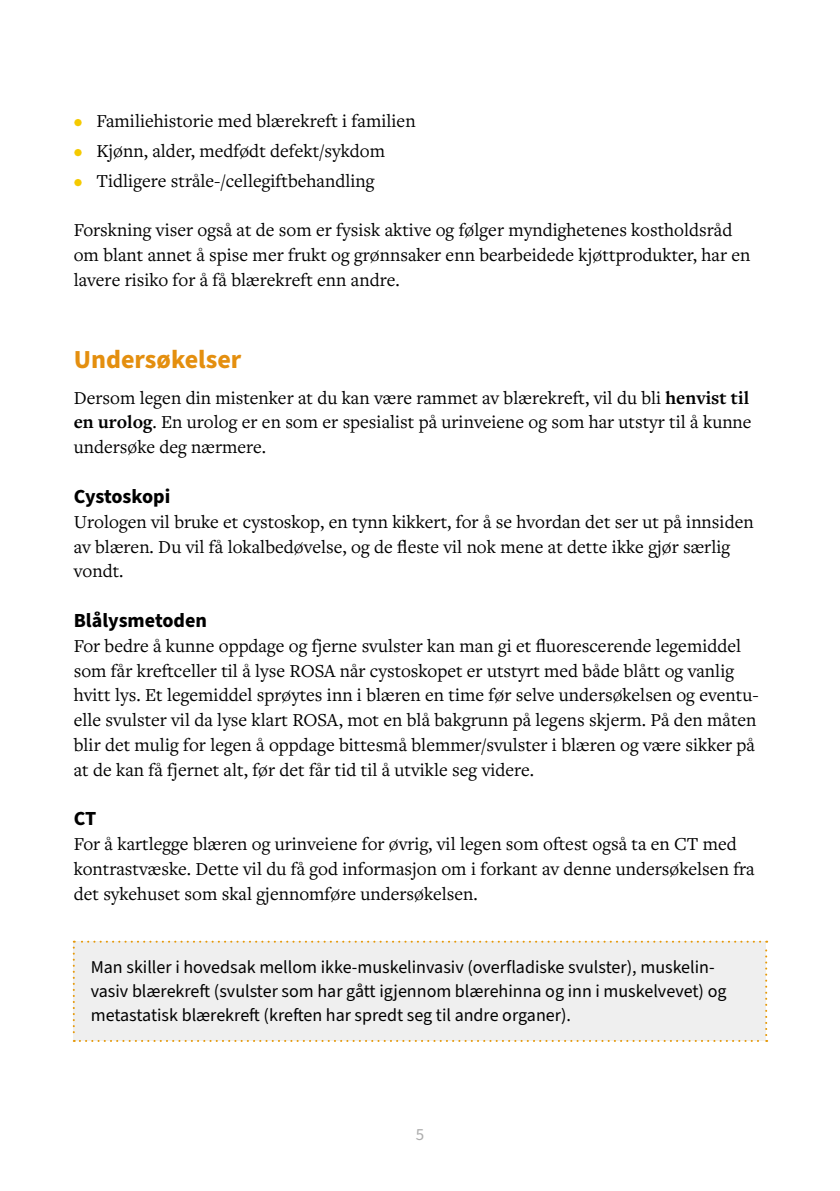
<style>
.page{position:relative;width:840px;height:1191px;background:#fff}
.page>*{position:absolute;margin:0;border:0;box-sizing:border-box;transform-origin:0 0}
.t1{font:700 26px "Source Sans Pro";color:#e48f0f}
.t2{font:700 20px "Source Sans Pro";color:#000}
.t3{font:19px/24.8px "Freight Text Pro";color:#000}
.t4{font:18px/24px "Source Sans Pro";color:#000}
.t5{font:17px "Source Sans Pro";color:#acacac}
.s1{color:#f5ca00}
.s2{font-weight:700}
</style>
<div class="page">
<div style="left:73px;top:940px;width:693px;height:102px;background:#efefef"></div>
<p class="t3" style="left:74px;top:107px;width:343px"><span class="s1">•</span> Familiehistorie med blærekreft i familien</p>
<p class="t3" style="left:74px;top:138px;width:312px"><span class="s1">•</span> Kjønn, alder, medfødt defekt/sykdom</p>
<p class="t3" style="left:74px;top:168px;width:302px"><span class="s1">•</span> Tidligere stråle-/cellegiftbehandling</p>
<p class="t3" style="left:74px;top:217px;width:677px">Forskning viser også at de som er fysisk aktive og følger myndighetenes kostholdsråd om blant annet å spise mer frukt og grønnsaker enn bearbeidede kjøttprodukter, har en lavere risiko for å få blærekreft enn andre.</p>
<h1 class="t1" style="left:74px;top:341px;width:169px">Undersøkelser</h1>
<p class="t3" style="left:74px;top:384px;width:679px">Dersom legen din mistenker at du kan være rammet av blærekreft, vil du bli <span class="s2">henvist til en urolog</span>. En urolog er en som er spesialist på urinveiene og som har utstyr til å kunne undersøke deg nærmere.</p>
<p class="t2" style="left:74px;top:482px;width:98px">Cystoskopi</p>
<p class="t3" style="left:74px;top:508px;width:681px">Urologen vil bruke et cystoskop, en tynn kikkert, for å se hvordan det ser ut på innsiden av blæren. Du vil få lokalbedøvelse, og de fleste vil nok mene at dette ikke gjør særlig vondt.</p>
<p class="t2" style="left:74px;top:606px;width:135px">Blålysmetoden</p>
<p class="t3" style="left:74px;top:632px;width:686px">For bedre å kunne oppdage og fjerne svulster kan man gi et fluorescerende legemiddel som får kreftceller til å lyse ROSA når cystoskopet er utstyrt med både blått og vanlig hvitt lys. Et legemiddel sprøytes inn i blæren en time før selve undersøkelsen og eventu&shy;elle svulster vil da lyse klart ROSA, mot en blå bakgrunn på legens skjerm. På den måten blir det mulig for legen å oppdage bittesmå blemmer/svulster i blæren og være sikker på at de kan få fjernet alt, før det får tid til å utvikle seg videre.</p>
<p class="t2" style="left:74px;top:805px;width:24px">CT</p>
<p class="t3" style="left:74px;top:831px;width:682px">For å kartlegge blæren og urinveiene for øvrig, vil legen som oftest også ta en CT med kontrastvæske. Dette vil du få god informasjon om i forkant av denne undersøkelsen fra det sykehuset som skal gjennomføre undersøkelsen.</p>
<p class="t4" style="left:91px;top:956px;width:637px">Man skiller i hovedsak mellom ikke-muskelinvasiv (overfladiske svulster), muskelin&shy;vasiv blærekreft (svulster som har gått igjennom blærehinna og inn i muskelvevet) og metastatisk blærekreft (kreften har spredt seg til andre organer).</p>
<p class="t5" style="left:415px;top:1123px;width:10px">5</p>
</div>
